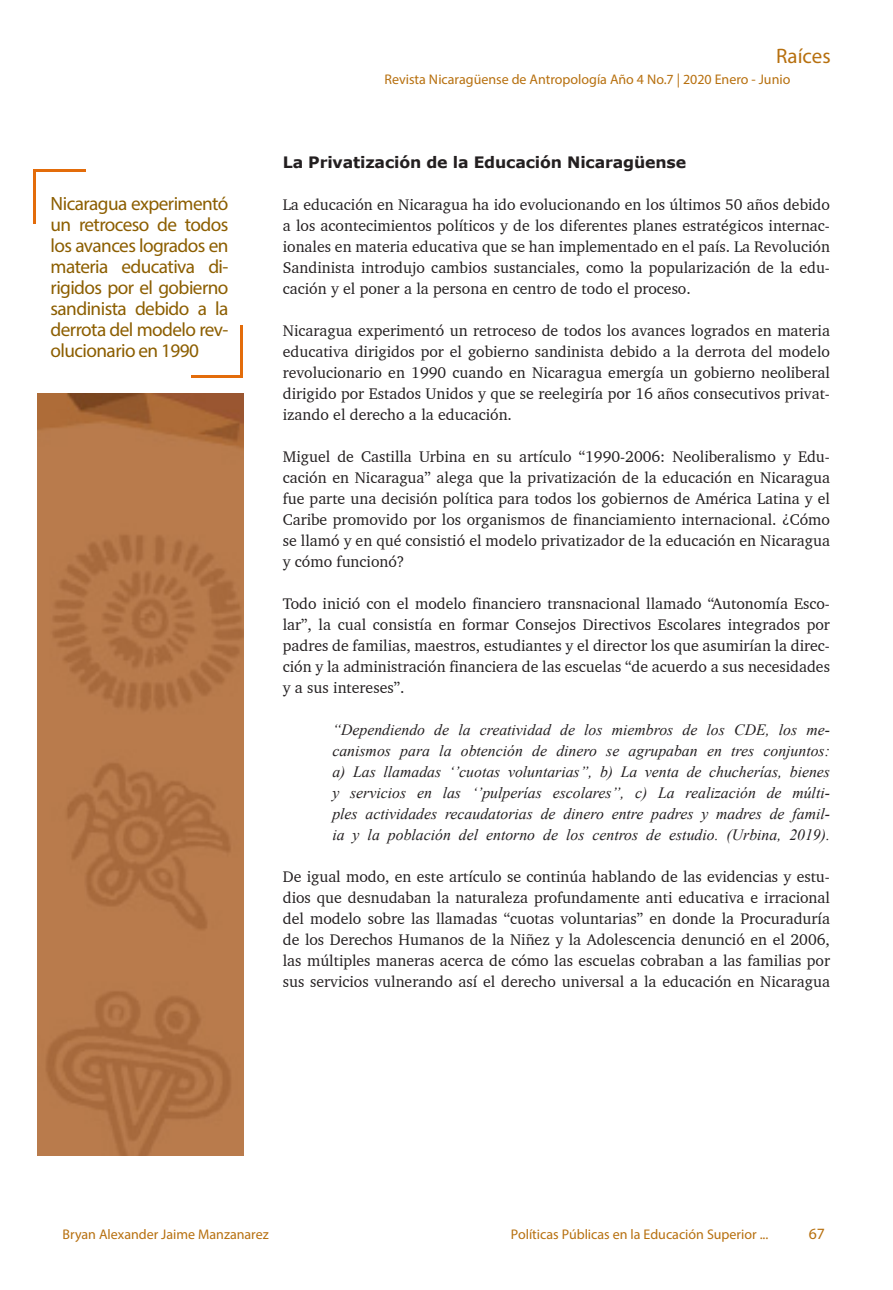
<style>
.page{position:relative;width:893px;height:1290px;background:#fff}
.page>*{position:absolute;margin:0;border:0;box-sizing:border-box;transform-origin:0 0}
.t1{font:21px "Myriad Pro";color:#b7700f}
.t2{font:19.25px/21px "Myriad Pro";letter-spacing:-.03em;color:#8c5e00;text-align:justify}
.t3{font:15.75px/21px "Charter BT";color:#231f20;text-align:justify}
.t4{font:italic 15.75px/21px "Times New Roman";color:#231f20;text-align:justify}
.t5{font:700 15.75px "Verdana";letter-spacing:-.01em;color:#231f20}
.t6{font:15.75px "Myriad Pro";color:#b7700f}
.t7{font:14px "Myriad Pro";color:#b7700f}
</style>
<div class="page">
<hr style="left:33px;top:169px;width:53px;height:3px;background:#e36c0a">
<hr style="left:33px;top:172px;width:3px;height:52px;background:#e36c0a">
<hr style="left:240px;top:325px;width:3px;height:52px;background:#e36c0a">
<img style="left:37px;top:393px;width:206px;height:762px">
<hr style="left:191px;top:375px;width:52px;height:3px;background:#e36c0a">
<h1 class="t1" style="left:776px;top:43px;width:56px">Raíces</h1>
<p class="t2" style="left:51px;top:193px;width:179px">Nicaragua experimentó un retroceso de todos los avances logrados en materia educativa di&shy;rigidos por el gobierno sandinista debido a la derrota del modelo rev&shy;olucionario en 1990</p>
<p class="t7" style="left:384px;top:71px;width:407px">Revista Nicaragüense de Antropología Año 4 No.7 | 2020 Enero - Junio</p>
<p class="t5" style="left:283px;top:151px;width:405px">La Privatización de la Educación Nicaragüense</p>
<p class="t3" style="left:283px;top:194px;width:549px">La educación en Nicaragua ha ido evolucionando en los últimos 50 años debido a los acontecimientos políticos y de los diferentes planes estratégicos internac&shy;ionales en materia educativa que se han implementado en el país. La Revolución Sandinista introdujo cambios sustanciales, como la popularización de la edu&shy;cación y el poner a la persona en centro de todo el proceso.</p>
<p class="t3" style="left:283px;top:320px;width:549px">Nicaragua experimentó un retroceso de todos los avances logrados en materia educativa dirigidos por el gobierno sandinista debido a la derrota del modelo revolucionario en 1990 cuando en Nicaragua emergía un gobierno neoliberal dirigido por Estados Unidos y que se reelegiría por 16 años consecutivos privat&shy;izando el derecho a la educación.</p>
<p class="t3" style="left:283px;top:446px;width:549px">Miguel de Castilla Urbina en su artículo “1990-2006: Neoliberalismo y Edu&shy;cación en Nicaragua” alega que la privatización de la educación en Nicaragua fue parte una decisión política para todos los gobiernos de América Latina y el Caribe promovido por los organismos de financiamiento internacional. ¿Cómo se llamó y en qué consistió el modelo privatizador de la educación en Nicaragua y cómo funcionó?</p>
<p class="t3" style="left:283px;top:593px;width:549px">Todo inició con el modelo financiero transnacional llamado “Autonomía Esco&shy;lar”, la cual consistía en formar Consejos Directivos Escolares integrados por padres de familias, maestros, estudiantes y el director los que asumirían la direc&shy;ción y la administración financiera de las escuelas “de acuerdo a sus necesidades y a sus intereses”.</p>
<p class="t4" style="left:332px;top:719px;width:499px">“Dependiendo de la creatividad de los miembros de los CDE, los me&shy;canismos para la obtención de dinero se agrupaban en tres conjuntos: a) Las llamadas ‘’cuotas voluntarias’’, b) La venta de chucherías, bienes y servicios en las ‘’pulperías escolares’’, c) La realización de múlti&shy;ples actividades recaudatorias de dinero entre padres y madres de famil&shy;ia y la población del entorno de los centros de estudio. (Urbina, 2019).</p>
<p class="t3" style="left:283px;top:866px;width:549px">De igual modo, en este artículo se continúa hablando de las evidencias y estu&shy;dios que desnudaban la naturaleza profundamente anti educativa e irracional del modelo sobre las llamadas “cuotas voluntarias” en donde la Procuraduría de los Derechos Humanos de la Niñez y la Adolescencia denunció en el 2006, las múltiples maneras acerca de cómo las escuelas cobraban a las familias por sus servicios vulnerando así el derecho universal a la educación en Nicaragua</p>
<p class="t7" style="left:63px;top:1226px;width:208px">Bryan Alexander Jaime Manzanarez</p>
<p class="t6" style="left:809px;top:1224px;width:18px">67</p>
<p class="t7" style="left:511px;top:1226px;width:259px">Políticas Públicas en la Educación Superior ...</p>
</div>
